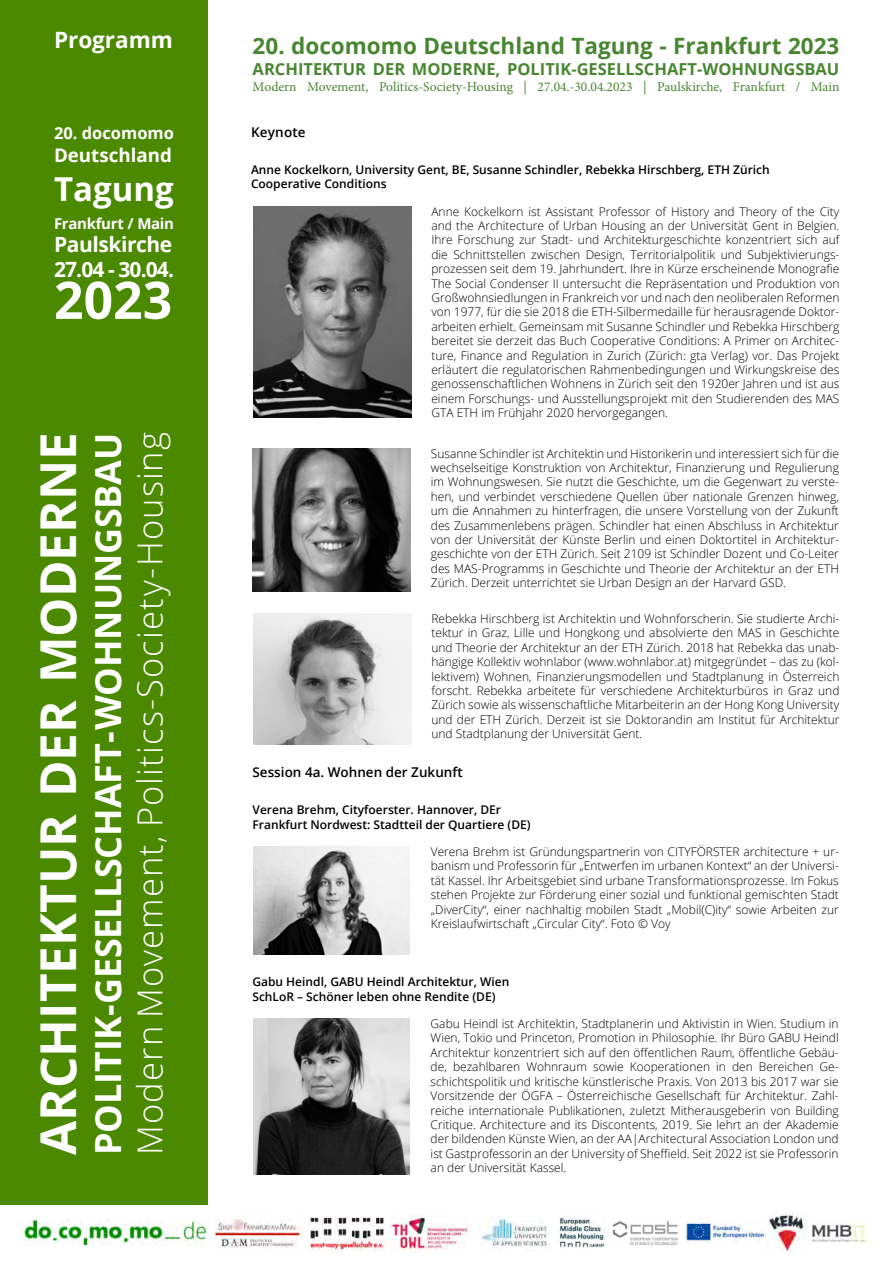
<style>
.page{position:relative;width:893px;height:1263px;background:#fff}
.page>*{position:absolute;margin:0;border:0;box-sizing:border-box;transform-origin:0 0}
.t1{font:700 51.75px "Open Sans";color:#fff}
.t2{font:700 49.5px "Open Sans";color:#fff}
.t3{font:700 36px "Open Sans";letter-spacing:-.005em;color:#fff}
.t4{font:300 34.5px "Open Sans";letter-spacing:.03em;color:#fff}
.t5{font:700 33px "Open Sans";color:#fff}
.t6{font:700 22.5px "Open Sans";color:#498632}
.t7{font:700 22.5px "Open Sans";color:#fff}
.t8{font:700 21px/25.2px "Open Sans";letter-spacing:-.02em;color:#fff}
.t9{font:700 18.75px "Open Sans";color:#fff}
.t10{font:700 16.5px "Open Sans";color:#498632}
.t11{font:700 16.5px "Open Sans";color:#fff}
.t12{font:700 15px "Open Sans";letter-spacing:-.02em;color:#fff}
.t13{font:13.5px "Minion Pro";color:#498632}
.t14{font:600 13.5px "Open Sans";color:#000}
.t15{font:300 12px/14.4px "Open Sans";color:#000;text-align:justify}
.t16{font:600 12px/14.4px "Open Sans";color:#000}
</style>
<div class="page">
<div style="left:0;top:0;width:208px;height:1204px;background:#4b8900"></div>
<img style="left:19px;top:1219px;width:189px;height:27px">
<img style="left:215px;top:1217px;width:88px;height:31px">
<img style="left:309px;top:1216px;width:76px;height:36px">
<img style="left:391px;top:1215px;width:77px;height:37px">
<img style="left:481px;top:1217px;width:69px;height:33px">
<img style="left:686px;top:1222px;width:79px;height:21px">
<img style="left:558px;top:1215px;width:47px;height:33px">
<img style="left:769px;top:1215px;width:38px;height:37px">
<img style="left:811px;top:1222px;width:55px;height:22px">
<img style="left:612px;top:1221px;width:66px;height:25px">
<img style="left:253px;top:206px;width:158px;height:211px">
<img style="left:253px;top:448px;width:158px;height:144px">
<img style="left:253px;top:614px;width:158px;height:130px">
<img style="left:253px;top:847px;width:157px;height:107px">
<img style="left:253px;top:1019px;width:157px;height:156px">
<h3 class="t7" style="left:54px;top:24px;width:120px">Programm</h3>
<h3 class="t11" style="left:54px;top:121px;width:122px">20. docomomo</h3>
<h3 class="t9" style="left:54px;top:142px;width:119px">Deutschland</h3>
<h3 class="t5" style="left:54px;top:166px;width:121px">Tagung</h3>
<p class="t12" style="left:54px;top:213px;width:122px">Frankfurt / Main</p>
<h3 class="t8" style="left:54px;top:231px;width:122px">Paulskirche<br>27.04 - 30.04.</h3>
<h1 class="t1" style="left:54px;top:264px;width:120px">2023</h1>
<h2 class="t2" style="left:23px;top:1155px;width:724px;rotate:-90deg">ARCHITEKTUR DER MODERNE</h2>
<h3 class="t3" style="left:83px;top:1155px;width:724px;rotate:-90deg">POLITIK-GESELLSCHAFT- WOHNUNGSBAU</h3>
<h3 class="t4" style="left:126px;top:1155px;width:724px;rotate:-90deg">Modern Movement, Politics-Society-Housing</h3>
<h3 class="t6" style="left:253px;top:30px;width:588px">20. docomomo Deutschland Tagung - Frankfurt 2023</h3>
<h3 class="t10" style="left:253px;top:57px;width:588px">ARCHITEKTUR DER MODERNE, POLITIK-GESELLSCHAFT-WOHNUNGSBAU</h3>
<p class="t13" style="left:253px;top:78px;width:588px">Modern Movement, Politics-Society-Housing | 27.04.-30.04.2023 | Paulskirche, Frankfurt / Main</p>
<p class="t14" style="left:251px;top:123px;width:56px">Keynote</p>
<p class="t16" style="left:251px;top:162px;width:520px">Anne Kockelkorn, University Gent, BE, Susanne Schindler, Rebekka Hirschberg, ETH Zürich<br>Cooperative Conditions</p>
<p class="t15" style="left:431px;top:204px;width:410px">Anne Kockelkorn ist Assistant Professor of History and Theory of the City and the Architecture of Urban Housing an der Universität Gent in Belgien.<br>Ihre Forschung zur Stadt- und Architekturgeschichte konzentriert sich auf die Schnittstellen zwischen Design, Territorialpolitik und Subjektivierungs&shy;prozessen seit dem 19. Jahrhundert. Ihre in Kürze erscheinende Monografie The Social Condenser II untersucht die Repräsentation und Produktion von Großwohnsiedlungen in Frankreich vor und nach den neoliberalen Reformen von 1977, für die sie 2018 die ETH-Silbermedaille für herausragende Doktor&shy;arbeiten erhielt. Gemeinsam mit Susanne Schindler und Rebekka Hirschberg bereitet sie derzeit das Buch Cooperative Conditions: A Primer on Architec&shy;ture, Finance and Regulation in Zurich (Zürich: gta Verlag) vor. Das Projekt erläutert die regulatorischen Rahmenbedingungen und Wirkungskreise des genossenschaftlichen Wohnens in Zürich seit den 1920er Jahren und ist aus einem Forschungs- und Ausstellungsprojekt mit den Studierenden des MAS GTA ETH im Frühjahr 2020 hervorgegangen.</p>
<p class="t15" style="left:431px;top:446px;width:410px">Susanne Schindler ist Architektin und Historikerin und interessiert sich für die wechselseitige Konstruktion von Architektur, Finanzierung und Regulierung im Wohnungswesen. Sie nutzt die Geschichte, um die Gegenwart zu verste&shy;hen, und verbindet verschiedene Quellen über nationale Grenzen hinweg, um die Annahmen zu hinterfragen, die unsere Vorstellung von der Zukunft des Zusammenlebens prägen. Schindler hat einen Abschluss in Architektur von der Universität der Künste Berlin und einen Doktortitel in Architektur&shy;geschichte von der ETH Zürich. Seit 2109 ist Schindler Dozent und Co-Leiter des MAS-Programms in Geschichte und Theorie der Architektur an der ETH Zürich. Derzeit unterrichtet sie Urban Design an der Harvard GSD.</p>
<p class="t15" style="left:431px;top:611px;width:410px">Rebekka Hirschberg ist Architektin und Wohnforscherin. Sie studierte Archi&shy;tektur in Graz, Lille und Hongkong und absolvierte den MAS in Geschichte und Theorie der Architektur an der ETH Zürich. 2018 hat Rebekka das unab&shy;hängige Kollektiv wohnlabor (www.wohnlabor.at) mitgegründet – das zu (kol&shy;lektivem) Wohnen, Finanzierungsmodellen und Stadtplanung in Österreich forscht. Rebekka arbeitete für verschiedene Architekturbüros in Graz und Zürich sowie als wissenschaftliche Mitarbeiterin an der Hong Kong University und der ETH Zürich. Derzeit ist sie Doktorandin am Institut für Architektur und Stadtplanung der Universität Gent.</p>
<p class="t14" style="left:253px;top:763px;width:212px">Session 4a. Wohnen der Zukunft</p>
<p class="t16" style="left:253px;top:802px;width:280px">Verena Brehm, Cityfoerster. Hannover, DEr<br>Frankfurt Nordwest: Stadtteil der Quartiere (DE)</p>
<p class="t15" style="left:431px;top:844px;width:410px">Verena Brehm ist Gründungspartnerin von CITYFÖRSTER architecture + ur&shy;banism und Professorin für „Entwerfen im urbanen Kontext“ an der Universi&shy;tät Kassel. Ihr Arbeitsgebiet sind urbane Transformationsprozesse. Im Fokus stehen Projekte zur Förderung einer sozial und funktional gemischten Stadt „DiverCity“, einer nachhaltig mobilen Stadt „Mobil(C)ity“ sowie Arbeiten zur Kreislaufwirtschaft „Circular City“. Foto © Voy</p>
<p class="t16" style="left:252px;top:975px;width:258px">Gabu Heindl, GABU Heindl Architektur, Wien<br>SchLoR – Schöner leben ohne Rendite (DE)</p>
<p class="t15" style="left:431px;top:1016px;width:410px">Gabu Heindl ist Architektin, Stadtplanerin und Aktivistin in Wien. Studium in Wien, Tokio und Princeton, Promotion in Philosophie. Ihr Büro GABU Heindl Architektur konzentriert sich auf den öffentlichen Raum, öffentliche Gebäu&shy;de, bezahlbaren Wohnraum sowie Kooperationen in den Bereichen Ge&shy;schichtspolitik und kritische künstlerische Praxis. Von 2013 bis 2017 war sie Vorsitzende der ÖGFA – Österreichische Gesellschaft für Architektur. Zahl&shy;reiche internationale Publikationen, zuletzt Mitherausgeberin von Building Critique. Architecture and its Discontents, 2019. Sie lehrt an der Akademie der bildenden Künste Wien, an der AA|Architectural Association London und ist Gastprofessorin an der University of Sheffield. Seit 2022 ist sie Professorin an der Universität Kassel.</p>
</div>
